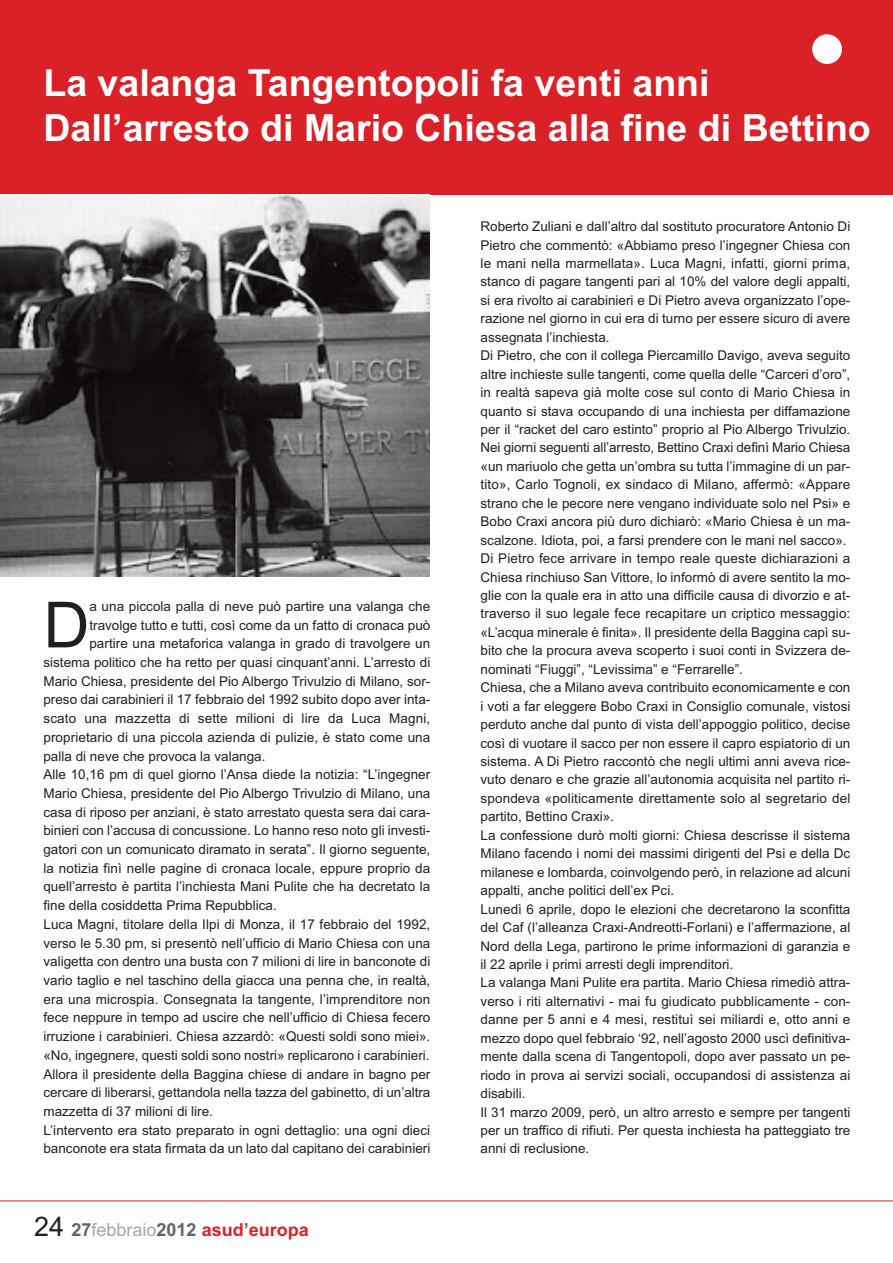
<style>
.page{position:relative;width:893px;height:1263px;background:#fff}
.page>*{position:absolute;margin:0;border:0;box-sizing:border-box;transform-origin:0 0}
.t1{font:63.75px "Arial";color:#231f20}
.t2{font:700 37.5px/45px "Arial";color:#fff}
.t3{font:700 18px "Arial";color:#da2128}
.t4{font:13.5px/18.5px "Arial";color:#231f20}
.s1{font-weight:400;font-size:27px;color:#231f20}
.s2{color:#656262}
.s3{font-weight:400;color:#a9a7a6}
</style>
<div class="page">
<div style="left:0;top:0;width:892px;height:194px;background:#da2128"></div>
<div style="left:812px;top:34px;width:30px;height:30px;background:#fff;border-radius:50%"></div>
<img style="left:0;top:194px;width:429px;height:383px">
<hr style="left:0;top:1201px;width:892px;height:1px;background:#da2128">
<h2 class="t2" style="left:43px;top:64px;width:828px">La valanga Tangentopoli fa venti anni<br>Dall’arresto di Mario Chiesa alla fine di Bettino</h2>
<h1 class="t1" style="left:43px;top:602px;width:48px">D</h1>
<p class="t4" style="left:89px;top:598px;width:342px">a una piccola palla di neve può partire una valanga che</p>
<p class="t4" style="left:89px;top:617px;width:342px">travolge tutto e tutti, così come da un fatto di cronaca può</p>
<p class="t4" style="left:89px;top:636px;width:342px">partire una metaforica valanga in grado di travolgere un</p>
<p class="t4" style="left:43px;top:654px;width:388px">sistema politico che ha retto per quasi cinquant’anni. L’arresto di</p>
<p class="t4" style="left:43px;top:673px;width:388px">Mario Chiesa, presidente del Pio Albergo Trivulzio di Milano, sor-</p>
<p class="t4" style="left:43px;top:692px;width:388px">preso dai carabinieri il 17 febbraio del 1992 subito dopo aver inta-</p>
<p class="t4" style="left:43px;top:710px;width:388px">scato una mazzetta di sette milioni di lire da Luca Magni,</p>
<p class="t4" style="left:43px;top:729px;width:388px">proprietario di una piccola azienda di pulizie, è stato come una</p>
<p class="t4" style="left:43px;top:748px;width:223px">palla di neve che provoca la valanga.</p>
<p class="t4" style="left:43px;top:767px;width:388px">Alle 10,16 pm di quel giorno l’Ansa diede la notizia: “L’ingegner</p>
<p class="t4" style="left:43px;top:785px;width:388px">Mario Chiesa, presidente del Pio Albergo Trivulzio di Milano, una</p>
<p class="t4" style="left:43px;top:804px;width:388px">casa di riposo per anziani, è stato arrestato questa sera dai cara-</p>
<p class="t4" style="left:43px;top:823px;width:388px">binieri con l’accusa di concussione. Lo hanno reso noto gli investi-</p>
<p class="t4" style="left:43px;top:841px;width:388px">gatori con un comunicato diramato in serata”. Il giorno seguente,</p>
<p class="t4" style="left:43px;top:860px;width:388px">la notizia finì nelle pagine di cronaca locale, eppure proprio da</p>
<p class="t4" style="left:43px;top:879px;width:388px">quell’arresto è partita l’inchiesta Mani Pulite che ha decretato la</p>
<p class="t4" style="left:43px;top:898px;width:235px">fine della cosiddetta Prima Repubblica.</p>
<p class="t4" style="left:43px;top:916px;width:388px">Luca Magni, titolare della Ilpi di Monza, il 17 febbraio del 1992,</p>
<p class="t4" style="left:43px;top:935px;width:388px">verso le 5.30 pm, si presentò nell’ufficio di Mario Chiesa con una</p>
<p class="t4" style="left:43px;top:954px;width:388px">valigetta con dentro una busta con 7 milioni di lire in banconote di</p>
<p class="t4" style="left:43px;top:972px;width:388px">vario taglio e nel taschino della giacca una penna che, in realtà,</p>
<p class="t4" style="left:43px;top:991px;width:388px">era una microspia. Consegnata la tangente, l’imprenditore non</p>
<p class="t4" style="left:43px;top:1010px;width:388px">fece neppure in tempo ad uscire che nell’ufficio di Chiesa fecero</p>
<p class="t4" style="left:43px;top:1029px;width:388px">irruzione i carabinieri. Chiesa azzardò: «Questi soldi sono miei».</p>
<p class="t4" style="left:43px;top:1047px;width:387px">«No, ingegnere, questi soldi sono nostri» replicarono i carabinieri.</p>
<p class="t4" style="left:43px;top:1066px;width:388px">Allora il presidente della Baggina chiese di andare in bagno per</p>
<p class="t4" style="left:43px;top:1085px;width:388px">cercare di liberarsi, gettandola nella tazza del gabinetto, di un’altra</p>
<p class="t4" style="left:43px;top:1103px;width:171px">mazzetta di 37 milioni di lire.</p>
<p class="t4" style="left:43px;top:1122px;width:388px">L’intervento era stato preparato in ogni dettaglio: una ogni dieci</p>
<p class="t4" style="left:43px;top:1141px;width:388px">banconote era stata firmata da un lato dal capitano dei carabinieri</p>
<h3 class="t3" style="left:34px;top:1223px;width:276px"><span class="s1">24</span> <span class="s2">27</span><span class="s3">febbraio</span><span class="s2">2012</span> asud’europa</h3>
<p class="t4" style="left:480px;top:218px;width:371px">Roberto Zuliani e dall’altro dal sostituto procuratore Antonio Di Pietro che commentò: «Abbiamo preso l’ingegner Chiesa con le mani nella marmellata». Luca Magni, infatti, giorni prima, stanco di pagare tangenti pari al 10% del valore degli appalti, si era rivolto ai carabinieri e Di Pietro aveva organizzato l’ope&shy;razione nel giorno in cui era di turno per essere sicuro di avere assegnata l’inchiesta.<br>Di Pietro, che con il collega Piercamillo Davigo, aveva seguito altre inchieste sulle tangenti, come quella delle “Carceri d’oro”, in realtà sapeva già molte cose sul conto di Mario Chiesa in quanto si stava occupando di una inchiesta per diffamazione per il “racket del caro estinto” proprio al Pio Albergo Trivulzio.<br>Nei giorni seguenti all’arresto, Bettino Craxi definì Mario Chiesa «un mariuolo che getta un’ombra su tutta l’immagine di un par&shy;tito», Carlo Tognoli, ex sindaco di Milano, affermò: «Appare strano che le pecore nere vengano individuate solo nel Psi» e Bobo Craxi ancora più duro dichiarò: «Mario Chiesa è un ma&shy;scalzone. Idiota, poi, a farsi prendere con le mani nel sacco».<br>Di Pietro fece arrivare in tempo reale queste dichiarazioni a Chiesa rinchiuso San Vittore, lo informò di avere sentito la mo&shy;glie con la quale era in atto una difficile causa di divorzio e at&shy;traverso il suo legale fece recapitare un criptico messaggio: «L’acqua minerale è finita». Il presidente della Baggina capì su&shy;bito che la procura aveva scoperto i suoi conti in Svizzera de&shy;nominati “Fiuggi”, “Levissima” e “Ferrarelle”.<br>Chiesa, che a Milano aveva contribuito economicamente e con i voti a far eleggere Bobo Craxi in Consiglio comunale, vistosi perduto anche dal punto di vista dell’appoggio politico, decise così di vuotare il sacco per non essere il capro espiatorio di un sistema. A Di Pietro raccontò che negli ultimi anni aveva rice&shy;vuto denaro e che grazie all’autonomia acquisita nel partito ri&shy;spondeva «politicamente direttamente solo al segretario del partito, Bettino Craxi».<br>La confessione durò molti giorni: Chiesa descrisse il sistema Milano facendo i nomi dei massimi dirigenti del Psi e della Dc milanese e lombarda, coinvolgendo però, in relazione ad alcuni appalti, anche politici dell’ex Pci.<br>Lunedì 6 aprile, dopo le elezioni che decretarono la sconfitta del Caf (l’alleanza Craxi-Andreotti-Forlani) e l’affermazione, al Nord della Lega, partirono le prime informazioni di garanzia e il 22 aprile i primi arresti degli imprenditori.<br>La valanga Mani Pulite era partita. Mario Chiesa rimediò attra&shy;verso i riti alternativi - mai fu giudicato pubblicamente - con&shy;danne per 5 anni e 4 mesi, restituì sei miliardi e, otto anni e mezzo dopo quel febbraio ‘92, nell’agosto 2000 uscì definitiva&shy;mente dalla scena di Tangentopoli, dopo aver passato un pe&shy;riodo in prova ai servizi sociali, occupandosi di assistenza ai disabili.<br>Il 31 marzo 2009, però, un altro arresto e sempre per tangenti per un traffico di rifiuti. Per questa inchiesta ha patteggiato tre anni di reclusione.</p>
</div>
